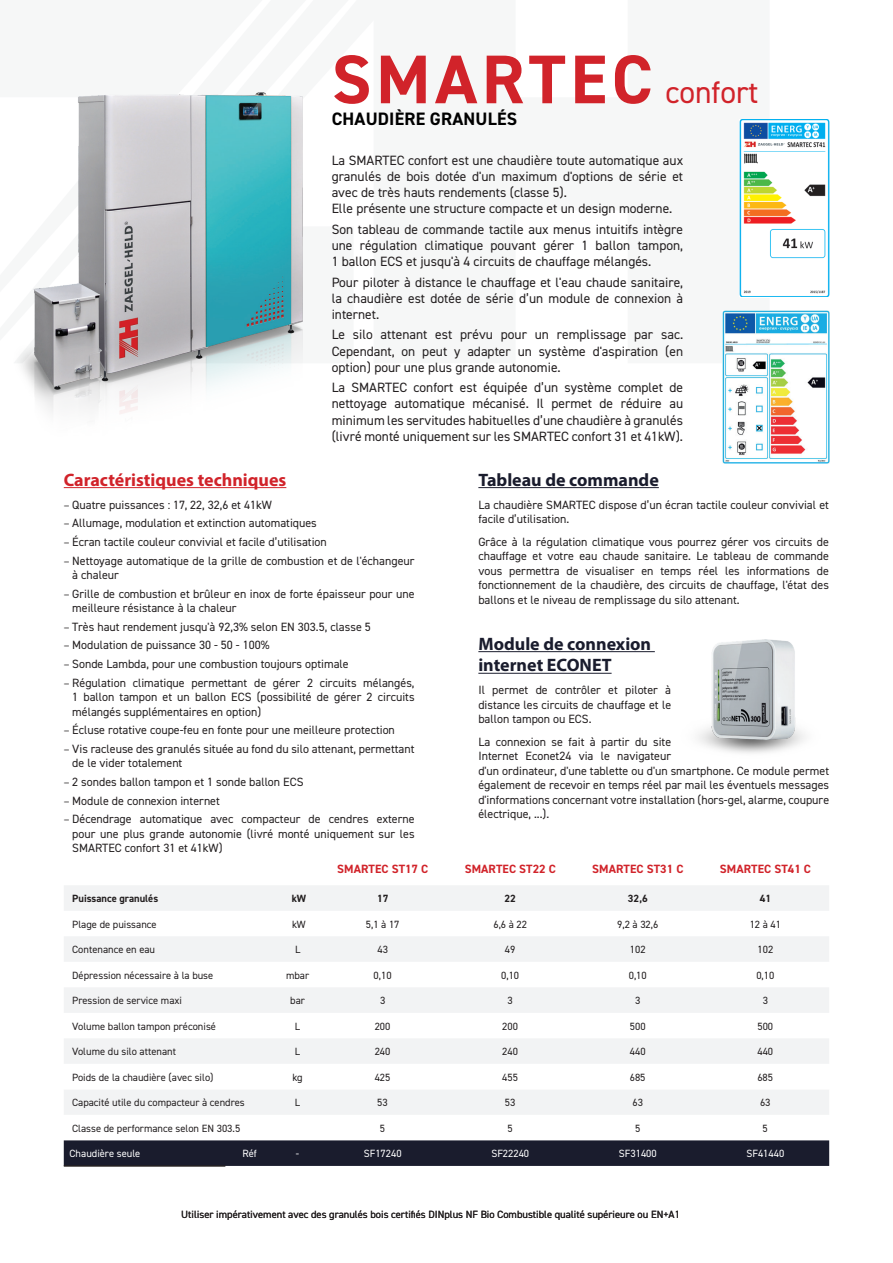
<style>
.page{position:relative;width:893px;height:1263px;background:#fff}
.page>*{position:absolute;margin:0;border:0;box-sizing:border-box;transform-origin:0 0}
.t1{font:700 69px "DIN2014";letter-spacing:.07em;color:#d1232a}
.t2{font:700 18px/21.6px "Myriad Pro";color:#1a1c2d}
.t3{font:700 18px "Myriad Pro";color:#d1232a}
.t4{font:700 18px "DIN2014";letter-spacing:.01em;color:#000}
.t5{font:13.5px/16.2px "DIN2014";color:#231f20;text-align:justify}
.t6{font:12px/14.4px "DIN2014";color:#231f20}
.t7{font:700 12px "DIN2014";letter-spacing:.01em;color:#d1232a}
.t8{font:10.5px "DIN2014";color:#231f20}
.t9{font:10.5px "DIN2014";color:#fff}
.t10{font:700 10.5px "DIN2014";color:#231f20}
.s1{font-weight:400;font-size:31.5px}
.s2{font-family:"Source Sans Pro"}
.s3{font-size:9px;color:#231f20}
</style>
<div class="page">
<hr style="left:892px;top:1198px;width:1px;height:65px;background:#f2f3f4">
<hr style="left:892px;top:11px;width:1px;height:146px;background:#f2f3f4">
<img style="left:15px;top:93px;width:288px;height:321px">
<hr style="left:64px;top:487px;width:222px;height:1px;background:#d1232a">
<div style="left:64px;top:886px;width:765px;height:25px;background:#f2f3f4"></div>
<svg style="left:64px;top:937px;width:765px;height:127px;fill:#f2f3f4"></svg>
<div style="left:64px;top:1090px;width:765px;height:25px;background:#f2f3f4"></div>
<div style="left:64px;top:1140px;width:765px;height:26px;background:#1a1c2d"></div>
<hr style="left:64px;top:1165px;width:161px;height:2px;background:#231f20">
<hr style="left:478px;top:487px;width:181px;height:1px;background:#1a1c2d">
<hr style="left:478px;top:651px;width:177px;height:1px;background:#1a1c2d">
<hr style="left:478px;top:673px;width:134px;height:1px;background:#1a1c2d">
<svg style="left:740px;top:119px;width:89px;height:178px"></svg>
<img style="left:723px;top:311px;width:106px;height:152px">
<img style="left:698px;top:639px;width:107px;height:114px">
<h1 class="t1" style="left:332px;top:34px;width:428px">SMARTEC <span class="s1">confort</span></h1>
<h2 class="t4" style="left:332px;top:107px;width:187px">CHAUDIÈRE GRANULÉS</h2>
<p class="t5" style="left:332px;top:152px;width:353px;text-align:left">La SMARTEC confort est une chaudière toute automatique aux granulés de bois dotée d'un maximum d'options de série et avec de très hauts rendements (classe 5).<br>Elle présente une structure compacte et un design moderne.</p>
<p class="t5" style="left:332px;top:221px;width:353px">Son tableau de commande tactile aux menus intuitifs intègre une régulation climatique pouvant gérer 1 ballon tampon, 1 ballon ECS et jusqu'à 4 circuits de chauffage mélangés.</p>
<p class="t5" style="left:332px;top:273px;width:353px">Pour piloter à distance le chauffage et l'eau chaude sanitaire, la chaudière est dotée de série d’un module de connexion à internet.</p>
<p class="t5" style="left:332px;top:326px;width:353px">Le silo attenant est prévu pour un remplissage par sac.<br>Cependant, on peut y adapter un système d'aspiration (en option) pour une plus grande autonomie.</p>
<p class="t5" style="left:332px;top:379px;width:353px">La SMARTEC confort est équipée d’un système complet de nettoyage automatique mécanisé. Il permet de réduire au minimum les servitudes habituelles d’une chaudière à granulés (livré monté uniquement sur les SMARTEC confort 31 et 41kW).</p>
<h2 class="t2" style="left:478px;top:468px;width:182px">Tableau de commande</h2>
<p class="t6" style="left:478px;top:497px;width:352px">La chaudière SMARTEC dispose d’un écran tactile couleur convivial et facile d’utilisation.</p>
<p class="t6" style="left:478px;top:534px;width:352px;text-align:justify">Grâce à la régulation climatique vous pourrez gérer vos circuits de chauffage et votre eau chaude sanitaire. Le tableau de commande vous permettra de visualiser en temps réel les informations de fonctionnement de la chaudière, des circuits de chauffage, l'état des ballons et le niveau de remplissage du silo attenant.</p>
<h2 class="t2" style="left:478px;top:632px;width:174px">Module de connexion internet ECONET</h2>
<p class="t6" style="left:478px;top:683px;width:194px;text-align:justify">Il permet de contrôler et piloter à distance les circuits de chauffage et le ballon tampon ou ECS.</p>
<p class="t6" style="left:478px;top:734px;width:352px">La connexion se fait à partir du site<br>Internet Econet24 via le navigateur<br>d'un ordinateur, d'une tablette ou d'un smartphone. Ce module permet également de recevoir en temps réel par mail les éventuels messages d'informations concernant votre installation (hors-gel, alarme, coupure électrique, ...).</p>
<h2 class="t3" style="left:64px;top:468px;width:224px">Caractéristiques techniques</h2>
<p class="t6" style="left:64px;top:497px;width:209px"><span class="s2">–</span> Quatre puissances : 17, 22, 32,6 et 41kW</p>
<p class="t6" style="left:64px;top:516px;width:255px"><span class="s2">–</span> Allumage, modulation et extinction automatiques</p>
<p class="t6" style="left:64px;top:534px;width:265px"><span class="s2">–</span> Écran tactile couleur convivial et facile d’utilisation</p>
<p class="t6" style="left:72px;top:553px;width:344px;text-indent:-9px"><span class="s2">–</span> Nettoyage automatique de la grille de combustion et de l'échangeur à chaleur</p>
<p class="t6" style="left:72px;top:586px;width:344px;text-indent:-9px"><span class="s2">–</span> Grille de combustion et brûleur en inox de forte épaisseur pour une meilleure résistance à la chaleur</p>
<p class="t6" style="left:64px;top:619px;width:309px"><span class="s2">–</span> Très haut rendement jusqu'à 92,3% selon EN 303.5, classe 5</p>
<p class="t6" style="left:64px;top:638px;width:207px"><span class="s2">–</span> Modulation de puissance 30 - 50 - 100%</p>
<p class="t6" style="left:64px;top:656px;width:286px"><span class="s2">–</span> Sonde Lambda, pour une combustion toujours optimale</p>
<p class="t6" style="left:72px;top:675px;width:344px;text-align:justify;text-indent:-9px"><span class="s2">–</span> Régulation climatique permettant de gérer 2 circuits mélangés, 1 ballon tampon et un ballon ECS (possibilité de gérer 2 circuits mélangés supplémentaires en option)</p>
<p class="t6" style="left:64px;top:723px;width:333px"><span class="s2">–</span> Écluse rotative coupe-feu en fonte pour une meilleure protection</p>
<p class="t6" style="left:72px;top:741px;width:344px;text-indent:-9px"><span class="s2">–</span> Vis racleuse des granulés située au fond du silo attenant, permettant de le vider totalement</p>
<p class="t6" style="left:64px;top:774px;width:241px"><span class="s2">–</span> 2 sondes ballon tampon et 1 sonde ballon ECS</p>
<p class="t6" style="left:64px;top:793px;width:158px"><span class="s2">–</span> Module de connexion internet</p>
<p class="t6" style="left:72px;top:812px;width:344px;text-align:justify;text-indent:-9px"><span class="s2">–</span> Décendrage automatique avec compacteur de cendres externe pour une plus grande autonomie (livré monté uniquement sur les SMARTEC confort 31 et 41kW)</p>
<p class="t7" style="left:337px;top:861px;width:93px">SMARTEC ST17 C</p>
<p class="t7" style="left:465px;top:861px;width:93px">SMARTEC ST22 C</p>
<p class="t7" style="left:592px;top:861px;width:93px">SMARTEC ST31 C</p>
<p class="t7" style="left:720px;top:861px;width:93px">SMARTEC ST41 C</p>
<p class="t10" style="left:72px;top:891px;width:87px">Puissance granulés</p>
<p class="t10" style="left:292px;top:891px;width:16px">kW</p>
<p class="t10" style="left:377px;top:891px;width:13px">17</p>
<p class="t10" style="left:505px;top:891px;width:13px">22</p>
<p class="t10" style="left:628px;top:891px;width:21px">32,6</p>
<p class="t10" style="left:760px;top:891px;width:13px">41</p>
<p class="t8" style="left:72px;top:917px;width:86px">Plage de puissance</p>
<p class="t8" style="left:292px;top:917px;width:15px">kW</p>
<p class="t8" style="left:366px;top:917px;width:35px">5,1 à 17</p>
<p class="t8" style="left:493px;top:917px;width:35px">6,6 à 22</p>
<p class="t8" style="left:617px;top:917px;width:43px">9,2 à 32,6</p>
<p class="t8" style="left:750px;top:917px;width:33px">12 à 41</p>
<p class="t8" style="left:72px;top:943px;width:84px">Contenance en eau</p>
<p class="t8" style="left:295px;top:943px;width:7px">L</p>
<p class="t8" style="left:377px;top:943px;width:12px">43</p>
<p class="t8" style="left:505px;top:943px;width:12px">49</p>
<p class="t8" style="left:630px;top:943px;width:17px">102</p>
<p class="t8" style="left:757px;top:943px;width:17px">102</p>
<p class="t8" style="left:72px;top:968px;width:143px">Dépression nécessaire à la buse</p>
<p class="t8" style="left:286px;top:968px;width:25px">mbar</p>
<p class="t8" style="left:374px;top:968px;width:20px">0,10</p>
<p class="t8" style="left:501px;top:968px;width:20px">0,10</p>
<p class="t8" style="left:629px;top:968px;width:20px">0,10</p>
<p class="t8" style="left:756px;top:968px;width:20px">0,10</p>
<p class="t8" style="left:72px;top:994px;width:111px">Pression de service maxi</p>
<p class="t8" style="left:290px;top:994px;width:16px">bar</p>
<p class="t8" style="left:380px;top:994px;width:7px">3</p>
<p class="t8" style="left:508px;top:994px;width:7px">3</p>
<p class="t8" style="left:635px;top:994px;width:7px">3</p>
<p class="t8" style="left:763px;top:994px;width:7px">3</p>
<p class="t8" style="left:72px;top:1019px;width:145px">Volume ballon tampon préconisé</p>
<p class="t8" style="left:295px;top:1019px;width:7px">L</p>
<p class="t8" style="left:375px;top:1019px;width:17px">200</p>
<p class="t8" style="left:502px;top:1019px;width:17px">200</p>
<p class="t8" style="left:630px;top:1019px;width:17px">500</p>
<p class="t8" style="left:757px;top:1019px;width:17px">500</p>
<p class="t8" style="left:72px;top:1045px;width:105px">Volume du silo attenant</p>
<p class="t8" style="left:295px;top:1045px;width:7px">L</p>
<p class="t8" style="left:375px;top:1045px;width:17px">240</p>
<p class="t8" style="left:502px;top:1045px;width:17px">240</p>
<p class="t8" style="left:630px;top:1045px;width:17px">440</p>
<p class="t8" style="left:757px;top:1045px;width:17px">440</p>
<p class="t8" style="left:72px;top:1070px;width:143px">Poids de la chaudière (avec silo)</p>
<p class="t8" style="left:292px;top:1070px;width:12px">kg</p>
<p class="t8" style="left:375px;top:1070px;width:17px">425</p>
<p class="t8" style="left:502px;top:1070px;width:17px">455</p>
<p class="t8" style="left:630px;top:1070px;width:17px">685</p>
<p class="t8" style="left:757px;top:1070px;width:17px">685</p>
<p class="t8" style="left:72px;top:1096px;width:174px">Capacité utile du compacteur à cendres</p>
<p class="t8" style="left:295px;top:1096px;width:7px">L</p>
<p class="t8" style="left:377px;top:1096px;width:12px">53</p>
<p class="t8" style="left:505px;top:1096px;width:12px">53</p>
<p class="t8" style="left:632px;top:1096px;width:12px">63</p>
<p class="t8" style="left:760px;top:1096px;width:12px">63</p>
<p class="t8" style="left:72px;top:1121px;width:170px">Classe de performance selon EN 303.5</p>
<p class="t8" style="left:380px;top:1121px;width:7px">5</p>
<p class="t8" style="left:507px;top:1121px;width:7px">5</p>
<p class="t8" style="left:635px;top:1121px;width:7px">5</p>
<p class="t8" style="left:763px;top:1121px;width:7px">5</p>
<p class="t9" style="left:70px;top:1147px;width:72px">Chaudière seule</p>
<p class="t9" style="left:242px;top:1147px;width:18px">Réf<span class="s3">.</span></p>
<p class="t9" style="left:296px;top:1147px;width:5px">-</p>
<p class="t9" style="left:364px;top:1147px;width:39px">SF17240</p>
<p class="t9" style="left:491px;top:1147px;width:39px">SF22240</p>
<p class="t9" style="left:619px;top:1147px;width:39px">SF31400</p>
<p class="t9" style="left:746px;top:1147px;width:39px">SF41440</p>
<p class="t8" style="left:181px;top:1208px;width:500px">Utiliser impérativement avec des granulés bois certifiés DINplus NF Bio Combustible qualité supérieure ou EN+A1</p>
</div>
